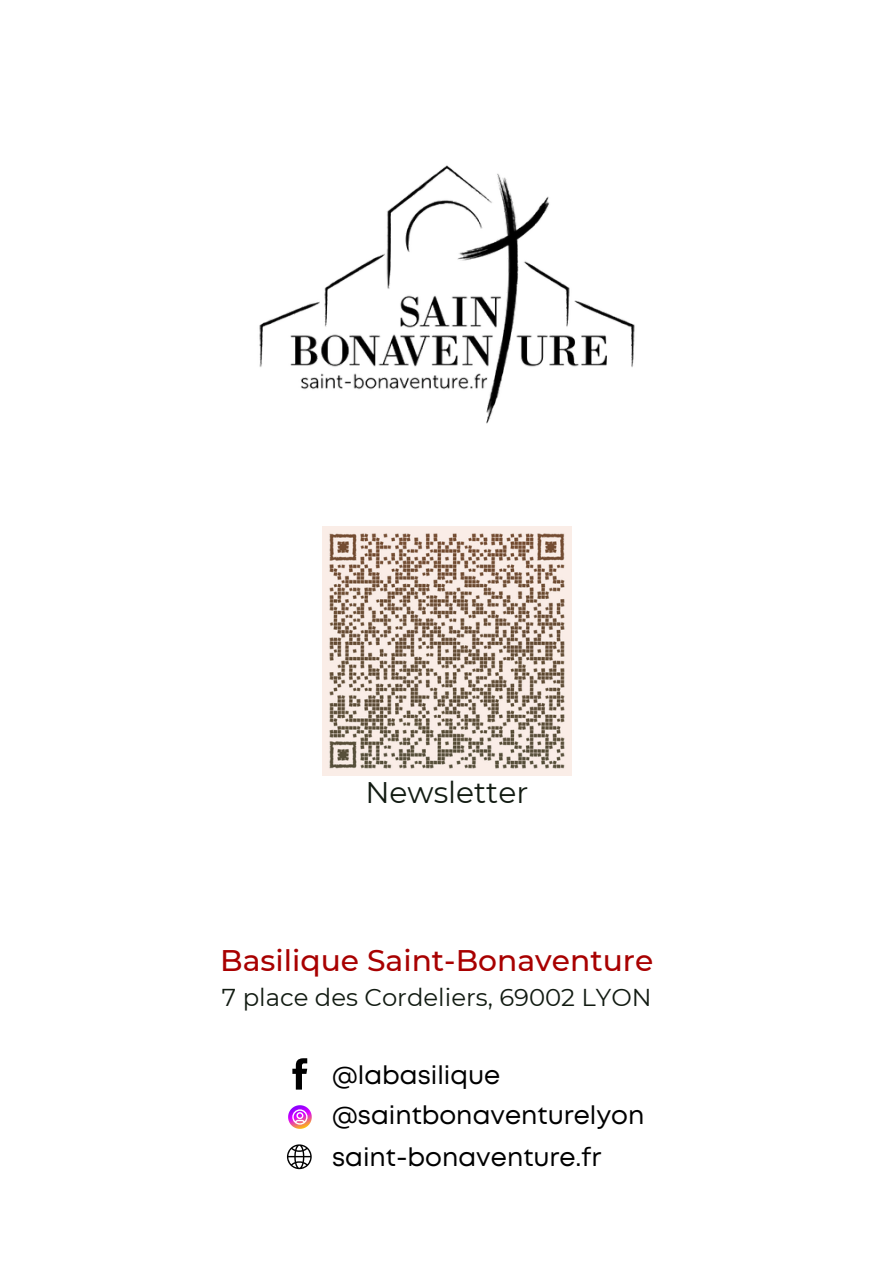
<style>
.page{position:relative;width:894px;height:1264px;background:#fff}
.page>*{position:absolute;margin:0;border:0;box-sizing:border-box;transform-origin:0 0}
.t1{font:500 29.7px "Montserrat";color:#a80000}
.t2{font:29.7px "Montserrat";color:#121b12}
.t3{font:25.5px "Mont";color:#000}
.t4{font:24.3px "Montserrat";color:#121b12}
</style>
<div class="page">
<svg style="left:287px;top:1144px;width:24px;height:25px"></svg>
<svg style="left:292px;top:1058px;width:15px;height:31px"></svg>
<svg style="left:288px;top:1105px;width:23px;height:23px"></svg>
<img style="left:259px;top:165px;width:376px;height:259px">
<img style="left:322px;top:526px;width:249px;height:249px">
<p class="t2" style="left:365px;top:774px;width:164px">Newsletter</p>
<h1 class="t1" style="left:220px;top:941px;width:434px">Basilique Saint-Bonaventure</h1>
<p class="t4" style="left:222px;top:982px;width:431px">7 place des Cordeliers, 69002 LYON</p>
<p class="t3" style="left:332px;top:1065px;width:170px">@labasilique</p>
<p class="t3" style="left:332px;top:1105px;width:314px">@saintbonaventurelyon</p>
<p class="t3" style="left:332px;top:1147px;width:270px">saint-bonaventure.fr</p>
</div>
